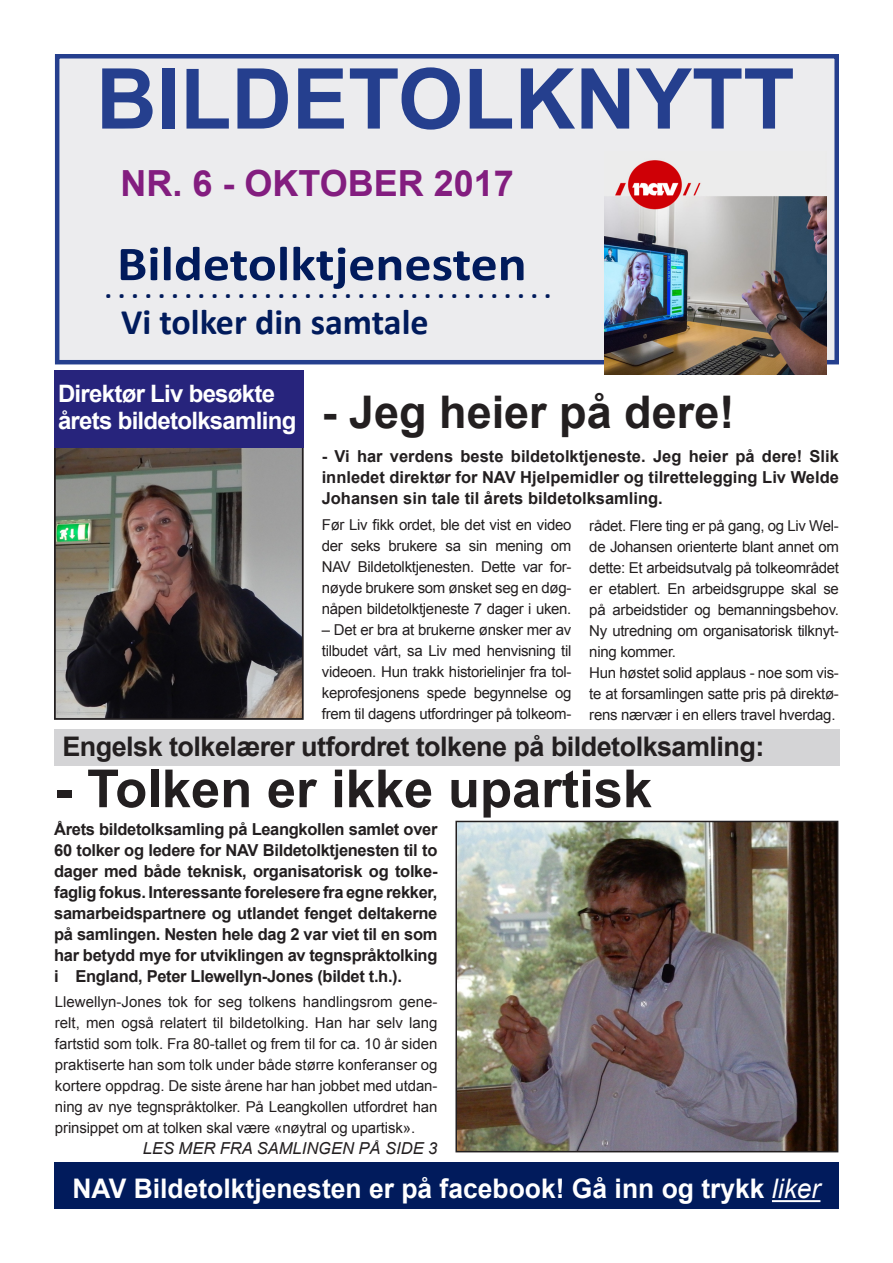
<style>
.page{position:relative;width:893px;height:1263px;background:#fff}
.page>*{position:absolute;margin:0;border:0;box-sizing:border-box;transform-origin:0 0}
.t1{font:700 84px "Arial";color:#253f8e}
.t2{font:700 52.5px "Arial";color:#231f20}
.t3{font:700 49.2px "Calibri";color:#011b5c;scale:1.1 1}
.t4{font:700 45px "Arial";color:#231f20}
.t5{font:700 36px "Calibri";color:#011b5c}
.t6{font:700 36px "Arial";color:#831d7f}
.t7{font:700 27px "Arial";letter-spacing:-.02em;color:#231f20}
.t8{font:700 27px "Arial";color:#fff}
.t9{font:700 24.6px "Calibri";color:#011b5c;scale:1.1 1}
.t10{font:700 24px "Arial";letter-spacing:-.03em;color:#fff}
.t11{font:700 16.5px/21px "Arial";letter-spacing:-.02em;color:#231f20;text-align:justify}
.t12{font:italic 16.5px "Arial";color:#231f20}
.t13{font:15px/21px "Arial";letter-spacing:-.02em;color:#231f20;text-align:justify}
.s1{font-weight:400;font-style:italic}
</style>
<div class="page">
<img style="left:57px;top:447px;width:244px;height:270px">
<div style="left:54px;top:417px;width:250px;height:303px;border:2px solid #231f20"></div>
<div style="left:54px;top:370px;width:250px;height:77px;background:#27247c"></div>
<div style="left:54px;top:729px;width:785px;height:37px;background:#d4d4d6"></div>
<div style="left:55px;top:54px;width:784px;height:310px;background:#ececee;border:4px solid #253f8e"></div>
<div style="left:54px;top:1162px;width:785px;height:47px;background:#011b5c"></div>
<hr style="left:772px;top:1200px;width:48px;height:2px;background:#fff">
<img style="left:604px;top:160px;width:223px;height:215px">
<img style="left:458px;top:824px;width:377px;height:325px">
<div style="left:455px;top:821px;width:383px;height:331px;border:2px solid #231f20"></div>
<p class="t1" style="left:96px;top:43px;width:700px">BILDETOLKNYTT</p>
<p class="t6" style="left:120px;top:159px;width:395px">NR. 6 - OKTOBER 2017</p>
<p class="t3" style="left:117px;top:232px;width:374px">Bildetolktjenesten</p>
<p class="t9" style="left:105px;top:274px;width:407px">. . . . . . . . . . . . . . . . . . . . . . . . . . . . . . . . . .</p>
<p class="t5" style="left:121px;top:299px;width:309px">Vi tolker din samtale</p>
<p class="t10" style="left:58px;top:377px;width:219px">Direktør Liv besøkte</p>
<p class="t10" style="left:58px;top:404px;width:240px">årets bildetolksamling</p>
<p class="t4" style="left:322px;top:382px;width:414px">- Jeg heier på dere!</p>
<p class="t11" style="left:322px;top:446px;width:519px">- Vi har verdens beste bildetolktjeneste. Jeg heier på dere! Slik innledet direktør for NAV Hjelpemidler og tilrettelegging Liv Welde Johansen sin tale til årets bildetolksamling.</p>
<p class="t13" style="left:322px;top:514px;width:251px">Før Liv fikk ordet, ble det vist en video der seks brukere sa sin mening om NAV Bildetolktjenesten. Dette var for&shy;nøyde brukere som ønsket seg en døg&shy;nåpen bildetolktjeneste 7 dager i uken.</p>
<p class="t13" style="left:322px;top:619px;width:251px">– Det er bra at brukerne ønsker mer av tilbudet vårt, sa Liv med henvisning til videoen. Hun trakk historielinjer fra tol&shy;keprofesjonens spede begynnelse og frem til dagens utfordringer på tolkeom-</p>
<p class="t13" style="left:589px;top:515px;width:251px">rådet. Flere ting er på gang, og Liv Wel&shy;de Johansen orienterte blant annet om dette: Et arbeidsutvalg på tolkeområdet er etablert. En arbeidsgruppe skal se på arbeidstider og bemanningsbehov.<br>Ny utredning om organisatorisk tilknyt&shy;ning kommer.</p>
<p class="t13" style="left:589px;top:662px;width:251px">Hun høstet solid applaus - noe som vis&shy;te at forsamlingen satte pris på direktø&shy;rens nærvær i en ellers travel hverdag.</p>
<p class="t7" style="left:62px;top:728px;width:703px">Engelsk tolkelærer utfordret tolkene på bildetolksamling:</p>
<p class="t2" style="left:55px;top:754px;width:599px">- Tolken er ikke upartisk</p>
<p class="t11" style="left:54px;top:819px;width:385px">Årets bildetolksamling på Leangkollen samlet over 60 tolker og ledere for NAV Bildetolktjenesten til to dager med både teknisk, organisatorisk og tolke&shy;faglig fokus. Interessante forelesere fra egne rekker, samarbeidspartnere og utlandet fenget deltakerne på samlingen. Nesten hele dag 2 var viet til en som har betydd mye for utviklingen av tegnspråktolking i England, Peter Llewellyn-Jones (bildet t.h.).</p>
<p class="t13" style="left:55px;top:992px;width:384px">Llewellyn-Jones tok for seg tolkens handlingsrom gene&shy;relt, men også relatert til bildetolking. Han har selv lang fartstid som tolk. Fra 80-tallet og frem til for ca. 10 år siden praktiserte han som tolk under både større konferanser og kortere oppdrag. De siste årene har han jobbet med utdan&shy;ning av nye tegnspråktolker. På Leangkollen utfordret han prinsippet om at tolken skal være «nøytral og upartisk».</p>
<p class="t12" style="left:143px;top:1138px;width:296px">LES MER FRA SAMLINGEN PÅ SIDE 3</p>
<p class="t8" style="left:73px;top:1171px;width:749px">NAV Bildetolktjenesten er på facebook! Gå inn og trykk <span class="s1">liker</span></p>
</div>
